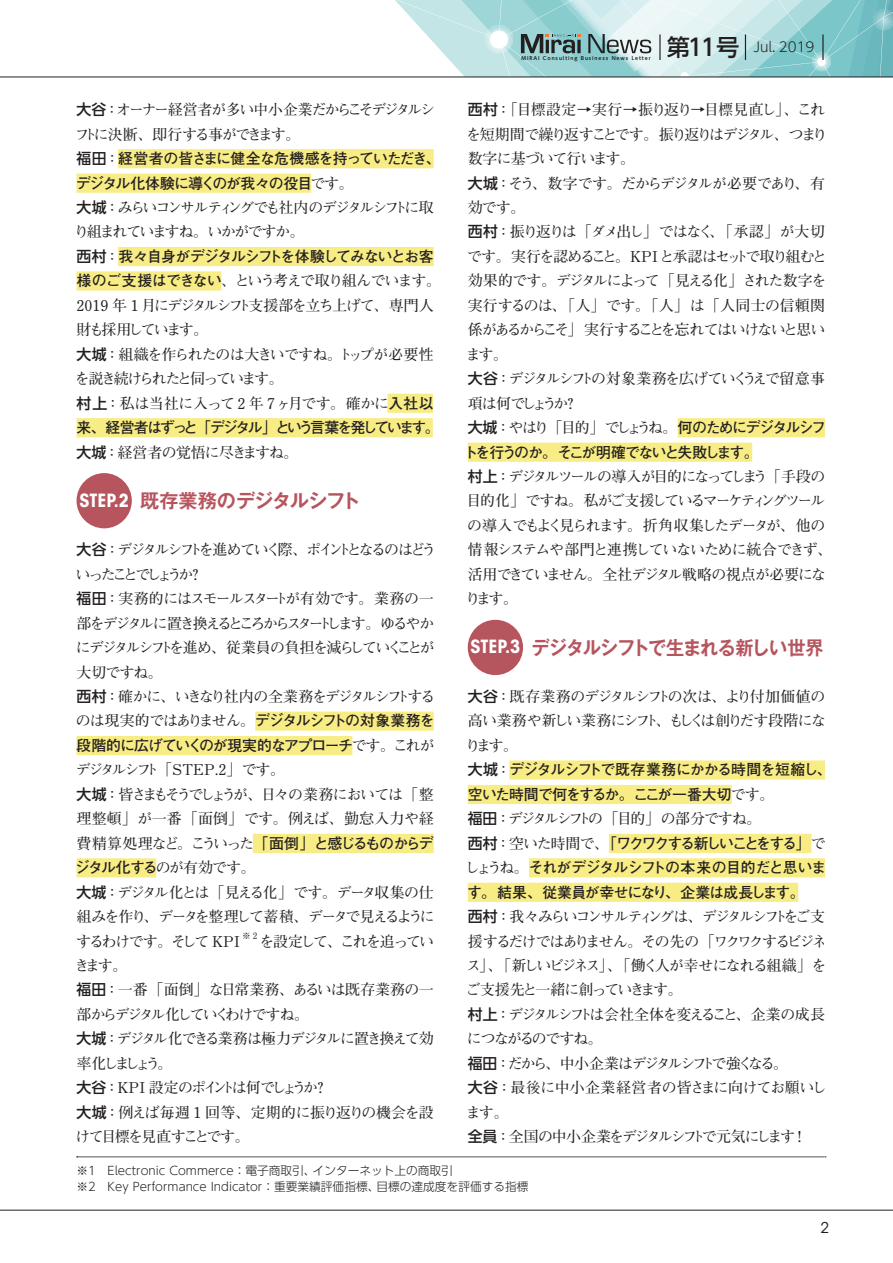
<style>
.page{position:relative;width:893px;height:1263px;background:#fff}
.page>*{position:absolute;margin:0;border:0;box-sizing:border-box;transform-origin:0 0}
.t1{font:700 19.2px "Gothic MB101 Pr 6 N De";letter-spacing:-.05em;color:#b7555f;scale:.95 1}
.t2{font:700 19.2px "Gothic MB101 Pr 6 N De";letter-spacing:-.05em;color:#b7555f}
.t3{font:700 condensed 18px "ITC Avant Garde Std";color:#fff}
.t4{font:700 14.85px/24.5px "Futo Min A101 Pro";letter-spacing:-.11em;color:#231f20}
.t5{font:700 14.85px/24.5px "Futo Go B101 Pro";letter-spacing:-.07em;color:#231f20}
.t6{font:700 14.85px/24.5px "Futo Min A101 Pro";letter-spacing:-.14em;color:#231f20}
.t7{font:700 14.85px/24.5px "Futo Min A101 Pro";letter-spacing:-.135em;color:#231f20}
.t8{font:700 14.85px/24.5px "Futo Min A101 Pro";letter-spacing:-.13em;color:#231f20}
.t9{font:700 14.85px "Futo Go B101 Pro";letter-spacing:-.16em;color:#231f20}
.t10{font:700 14.85px "Futo Go B101 Pro";letter-spacing:-.13em;color:#231f20}
.t11{font:700 14.85px "Futo Min A101 Pro";letter-spacing:-.05em;color:#231f20}
.t12{font:14.85px "ITC Avant Garde Std";color:#231f20}
.t13{font:300 13.5px "UD Shin Go Pro";color:#231f20}
.t14{font:300 11.7px/15.9px "UD Shin Go Pro";color:#231f20}
.t15{font:700 8.7px "Futo Min A101 Pro";color:#231f20}
.t16{font:700 4.95px "UD Shin Go Pro De";letter-spacing:.185em;color:#231f20}
.s1{font-family:"UD Shin Go Pro";font-weight:500}
.s2{font-family:"Ryumin Pro";font-weight:400}
.s3{font-family:"Futo Min A101 Pro"}
.s4{font-family:"Futo Go B101 Pro"}
.s5{font-weight:500;font-size:23.25px}
</style>
<div class="page">
<svg style="left:314px;top:0;width:579px;height:77px"></svg>
<hr style="left:0;top:77px;width:893px;height:1px;background:#231f20">
<hr style="left:0;top:1210px;width:893px;height:1px;background:#231f20">
<div style="left:118px;top:149px;width:316px;height:19px;background:#f8ec84"></div>
<div style="left:77px;top:174px;width:234px;height:19px;background:#f8ec84"></div>
<div style="left:118px;top:247px;width:316px;height:19px;background:#f8ec84"></div>
<div style="left:77px;top:271px;width:144px;height:20px;background:#f8ec84"></div>
<div style="left:387px;top:394px;width:46px;height:19px;background:#f8ec84"></div>
<div style="left:77px;top:418px;width:356px;height:19px;background:#f8ec84"></div>
<div style="left:255px;top:711px;width:179px;height:20px;background:#f8ec84"></div>
<div style="left:77px;top:736px;width:275px;height:19px;background:#f8ec84"></div>
<div style="left:253px;top:834px;width:181px;height:19px;background:#f8ec84"></div>
<div style="left:77px;top:858px;width:79px;height:19px;background:#f8ec84"></div>
<div style="left:678px;top:418px;width:147px;height:19px;background:#f8ec84"></div>
<div style="left:468px;top:443px;width:284px;height:19px;background:#f8ec84"></div>
<div style="left:509px;top:760px;width:316px;height:20px;background:#f8ec84"></div>
<div style="left:468px;top:785px;width:264px;height:19px;background:#f8ec84"></div>
<div style="left:609px;top:834px;width:202px;height:19px;background:#f8ec84"></div>
<div style="left:529px;top:858px;width:296px;height:19px;background:#f8ec84"></div>
<div style="left:468px;top:883px;width:330px;height:19px;background:#f8ec84"></div>
<div style="left:77px;top:473px;width:55px;height:55px;background:#b7555f;border-radius:50%"></div>
<div style="left:468px;top:620px;width:55px;height:55px;background:#b7555f;border-radius:50%"></div>
<svg style="left:77px;top:1156px;width:749px;height:1px"></svg>
<p class="t7" style="left:75px;top:96px;width:362px"><span class="s1">大谷</span>：オーナー経営者が多い<span class="s2">中小企業</span>だからこそデジタルシフトに決断、即行する事ができます。</p>
<p class="t5" style="left:76px;top:144px;width:366px"><span class="s1">福田</span><span class="s3">：</span>経営者の皆さまに健全な危機感を持っていただき、デジタル化体験に導くのが我々の役目<span class="s3">です。</span></p>
<p class="t8" style="left:74px;top:193px;width:361px"><span class="s1">大城</span>：みらいコンサルティングでも社内のデジタルシフトに取り組まれていますね。いかがですか。</p>
<p class="t5" style="left:77px;top:242px;width:359px"><span class="s1">西村</span><span class="s3">：</span>我々自身がデジタルシフトを体験してみないとお客</p>
<p class="t4" style="left:75px;top:267px;width:367px"><span class="s4">様のご支援はできない</span>、という考えで取り組んでいます。<br>2019 年 1 月にデジタルシフト支援部を立ち上げて、専門人財も採用しています。<br><span class="s1">大城</span>：組織を作られたのは大きいですね。トップが必要性を説き続けられたと伺っています。<br><span class="s1">村上</span>：私は当社に入って 2 年 7ヶ月です。確かに<span class="s4">入社以</span></p>
<p class="t9" style="left:77px;top:416px;width:365px">来、経営者はずっと「デジタル」という言葉を発しています。</p>
<p class="t11" style="left:77px;top:440px;width:223px"><span class="s1">大城</span>：経営者の覚悟に尽きますね。</p>
<p class="t2" style="left:140px;top:485px;width:222px">既存業務のデジタルシフト</p>
<p class="t6" style="left:76px;top:536px;width:362px"><span class="s1">大谷</span>：デジタルシフトを進めていく際、ポイントとなるのはどういったことでしょうか？<br><span class="s1">福田</span>：実務的にはスモールスタートが有効です。業務の一部をデジタルに置き換えるところからスタートします。ゆるやかにデジタルシフトを進め、従業員の負担を減らしていくことが大切ですね。<br><span class="s1">西村</span>：確かに、いきなり社内の全業務をデジタルシフトするのは現実的ではありません。<span class="s4">デジタルシフトの対象業務を</span></p>
<p class="t5" style="left:77px;top:731px;width:359px">段階的に広げていくのが現実的なアプローチ<span class="s3">です。これが</span></p>
<p class="t4" style="left:76px;top:756px;width:360px">デジタルシフト「STEP.2」です。<br><span class="s1">大城</span>：皆さまもそうでしょうが、日々の業務においては「整理整頓」が一番「面倒」です。例えば、勤怠入力や経費精算処理など。こういった<span class="s4">「面倒」と感じるものからデジタル化する</span>のが有効です。<br><span class="s1">大城</span>：デジタル化とは「見える化」です。データ収集の仕組みを作り、データを整理して蓄積、データで見えるようにするわけです。そして KPI</p>
<p class="t3" style="left:79px;top:489px;width:51px">STEP.2</p>
<p class="t15" style="left:242px;top:929px;width:17px">※2</p>
<p class="t4" style="left:260px;top:927px;width:176px">を設定して、これを追ってい</p>
<p class="t4" style="left:74px;top:951px;width:361px">きます。<br><span class="s1">福田</span>：一番「面倒」な日常業務、あるいは既存業務の一部からデジタル化していくわけですね。<br><span class="s1">大城</span>：デジタル化できる業務は極力デジタルに置き換えて効率化しましょう。<br><span class="s1">大谷</span>：KPI 設定のポイントは何でしょうか？<br><span class="s1">大城</span>：例えば毎週 1 回等、定期的に振り返りの機会を設けて目標を見直すことです。</p>
<p class="t16" style="left:521px;top:54px;width:131px">MIRAI Consulting Business News Letter</p>
<p class="t13" style="left:667px;top:36px;width:149px"><span class="s5">第11号</span> Jul. 2019</p>
<p class="t4" style="left:466px;top:96px;width:363px"><span class="s1">西村</span>：「目標設定→実行→振り返り→目標見直し」、これを短期間で繰り返すことです。振り返りはデジタル、つまり数字に基づいて行います。<br><span class="s1">大城</span>：そう、数字です。だからデジタルが必要であり、有効です。<br><span class="s1">西村</span>：振り返りは「ダメ出し」ではなく、「承認」が大切です。実行を認めること。KPI と承認はセットで取り組むと効果的です。デジタルによって「見える化」された数字を実行するのは、「人」です。「人」は「人同士の信頼関係があるからこそ」実行することを忘れてはいけないと思います。<br><span class="s1">大谷</span>：デジタルシフトの対象業務を広げていくうえで留意事項は何でしょうか？<br><span class="s1">大城</span>：やはり「目的」でしょうね。<span class="s4">何のためにデジタルシフ</span></p>
<p class="t10" style="left:464px;top:440px;width:296px">トを行うのか。そこが明確でないと失敗します。</p>
<p class="t4" style="left:465px;top:462px;width:368px"><span class="s1">村上</span>：デジタルツールの導入が目的になってしまう「手段の目的化」ですね。私がご支援しているマーケティングツールの導入でもよく見られます。折角収集したデータが、他の情報システムや部門と連携していないために統合できず、活用できていません。全社デジタル戦略の視点が必要になります。</p>
<p class="t1" style="left:531px;top:631px;width:309px">デジタルシフトで生まれる新しい世界</p>
<p class="t4" style="left:465px;top:682px;width:362px;text-align:justify"><span class="s1">大谷</span>：既存業務のデジタルシフトの次は、より付加価値の高い業務や新しい業務にシフト、もしくは創りだす段階になります。</p>
<p class="t5" style="left:468px;top:756px;width:366px"><span class="s1">大城</span><span class="s3">：</span>デジタルシフトで既存業務にかかる時間を短縮し、空いた時間で何をするか。ここが一番大切<span class="s3">です。</span></p>
<p class="t7" style="left:468px;top:805px;width:295px"><span class="s1">福田</span>：デジタルシフトの「目的」の部分ですね。</p>
<p class="t5" style="left:465px;top:829px;width:363px;text-align:justify"><span class="s1">西村</span><span class="s3">：空いた時間で、</span>「ワクワクする新しいことをする」<span class="s3">でしょうね。</span>それがデジタルシフトの本来の目的だと思います。結果、従業員が幸せになり、企業は成長します。</p>
<p class="t4" style="left:466px;top:902px;width:362px"><span class="s1">西村</span>：我々みらいコンサルティングは、デジタルシフトをご支援するだけではありません。その先の「ワクワクするビジネス」、「新しいビジネス」、「働く人が幸せになれる組織」をご支援先と一緒に創っていきます。<br><span class="s1">村上</span>：デジタルシフトは会社全体を変えること、企業の成長につながるのですね。<br><span class="s1">福田</span>：だから、中小企業はデジタルシフトで強くなる。<br><span class="s1">大谷</span>：最後に中小企業経営者の皆さまに向けてお願いします。<br><span class="s1">全員</span>：全国の中小企業をデジタルシフトで元気にします！</p>
<p class="t3" style="left:471px;top:635px;width:51px">STEP.3</p>
<p class="t14" style="left:77px;top:1163px;width:453px">※1　Electronic Commerce：電子商取引、インターネット上の商取引<br>※2　Key Performance Indicator：重要業績評価指標、目標の達成度を評価する指標</p>
<p class="t12" style="left:821px;top:1218px;width:10px">2</p>
</div>
